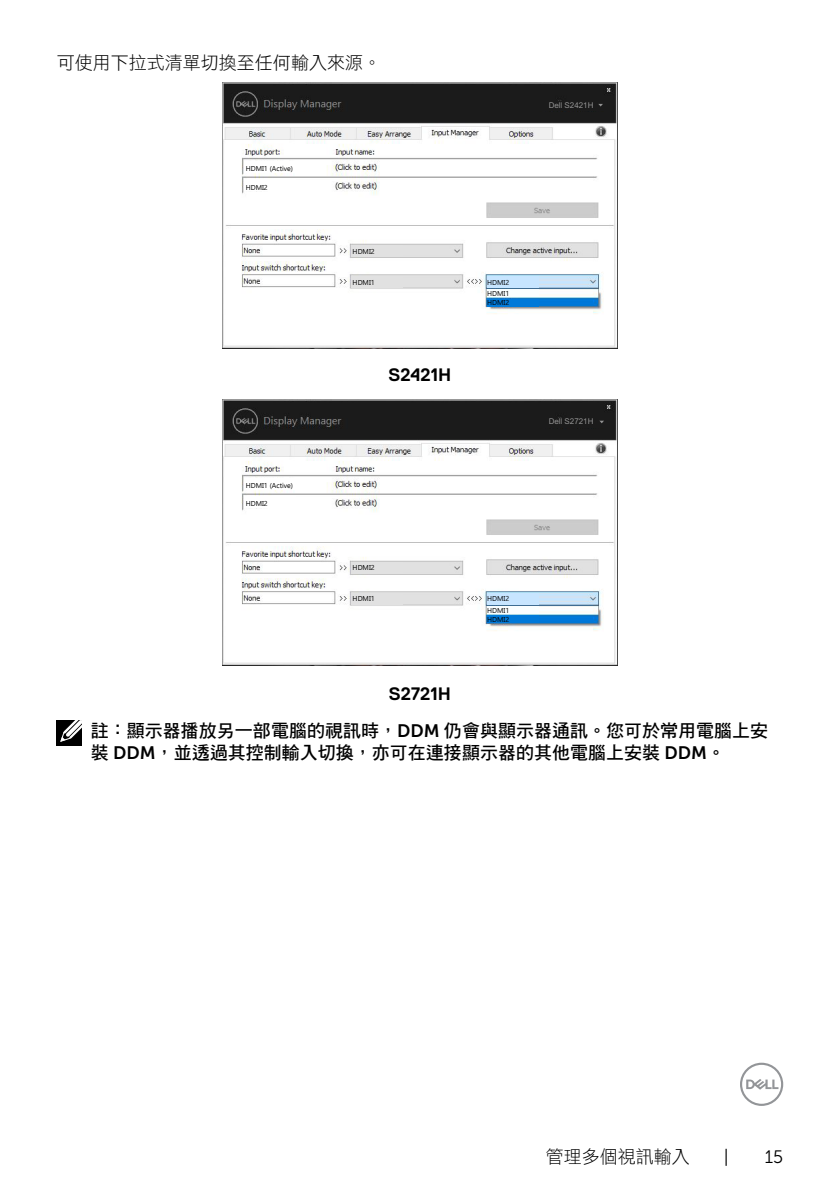
<style>
.page{position:relative;width:840px;height:1191px;background:#fff}
.page>*{position:absolute;margin:0;border:0;box-sizing:border-box;transform-origin:0 0}
.t1{font:18px/21.6px "DF Hei Std W7";color:#000}
.t2{font:18px "DF Hei Std W3";color:#000}
.t3{font:700 18px "Dell Replica";color:#000}
.t4{font:18px "Museo Sans For Dell 300";color:#000}
.t5{font:8px "Arial";color:#939393}
.t6{font:7px/11.2px "Ebrima";color:#000}
.s1{font-family:"Museo Sans For Dell 700"}
</style>
<div class="page">
<svg style="left:740px;top:1062px;width:42px;height:44px"></svg>
<img style="left:223px;top:83px;width:393px;height:266px">
<div style="left:518px;top:101px;width:85px;height:9px;background:#1b1b1b"></div>
<div style="left:244px;top:161px;width:52px;height:12px;background:#fff"></div>
<div style="left:244px;top:179px;width:52px;height:12px;background:#fff"></div>
<div style="left:351px;top:245px;width:52px;height:12px;background:#e1e1e1"></div>
<div style="left:351px;top:276px;width:52px;height:12px;background:#e1e1e1"></div>
<div style="left:487px;top:276px;width:52px;height:11px;background:#c7e5ff"></div>
<div style="left:486px;top:290px;width:52px;height:7px;background:#fafeff"></div>
<div style="left:486px;top:299px;width:52px;height:7px;background:#0079d9"></div>
<img style="left:223px;top:400px;width:393px;height:265px">
<div style="left:519px;top:418px;width:86px;height:9px;background:#1b1b1b"></div>
<div style="left:244px;top:478px;width:52px;height:12px;background:#fff"></div>
<div style="left:244px;top:496px;width:52px;height:12px;background:#fff"></div>
<div style="left:351px;top:562px;width:52px;height:12px;background:#e1e1e1"></div>
<div style="left:351px;top:593px;width:52px;height:12px;background:#e1e1e1"></div>
<div style="left:487px;top:593px;width:52px;height:11px;background:#c7e5ff"></div>
<div style="left:486px;top:606px;width:52px;height:8px;background:#fafeff"></div>
<div style="left:486px;top:616px;width:52px;height:7px;background:#0079d9"></div>
<div style="left:57px;top:720px;width:25px;height:25px;background:#000"></div>
<svg style="left:60px;top:720px;width:22px;height:22px"></svg>
<h1 class="t2" style="left:57px;top:53px;width:325px">可使用下拉式清單切換至任何輸入來源。</h1>
<p class="t6" style="left:245px;top:163px;width:49px">HDMI1 (Active)</p>
<p class="t6" style="left:245px;top:181px;width:24px">HDMI2</p>
<p class="t6" style="left:245px;top:480px;width:49px">HDMI1 (Active)</p>
<p class="t6" style="left:245px;top:498px;width:24px">HDMI2</p>
<p class="t6" style="left:352px;top:245px;width:24px">HDMI2</p>
<p class="t6" style="left:352px;top:276px;width:24px">HDMI1</p>
<p class="t6" style="left:487px;top:276px;width:24px">HDMI2<br>HDMI1</p>
<p class="t6" style="left:487px;top:297px;width:24px">HDMI2</p>
<h1 class="t3" style="left:388px;top:364px;width:64px">S2421H</h1>
<p class="t6" style="left:352px;top:562px;width:24px">HDMI2</p>
<p class="t6" style="left:352px;top:593px;width:24px">HDMI1</p>
<p class="t6" style="left:487px;top:593px;width:24px">HDMI2<br>HDMI1</p>
<p class="t6" style="left:487px;top:613px;width:24px">HDMI2</p>
<p class="t5" style="left:548px;top:100px;width:46px">Dell S2421H</p>
<p class="t5" style="left:548px;top:417px;width:46px">Dell S2721H</p>
<h1 class="t3" style="left:388px;top:683px;width:64px">S2721H</h1>
<h1 class="t1" style="left:91px;top:719px;width:678px">註：顯示器播放另一部電腦的視訊時，<span class="s1">DDM</span> 仍會與顯示器通訊。您可於常用電腦上安裝 <span class="s1">DDM</span>，並透過其控制輸入切換，亦可在連接顯示器的其他電腦上安裝 <span class="s1">DDM</span>。</h1>
<h1 class="t2" style="left:545px;top:1146px;width:145px">管理多個視訊輸入</h1>
<h1 class="t4" style="left:723px;top:1146px;width:6px">|</h1>
<h1 class="t4" style="left:764px;top:1146px;width:20px">15</h1>
</div>
